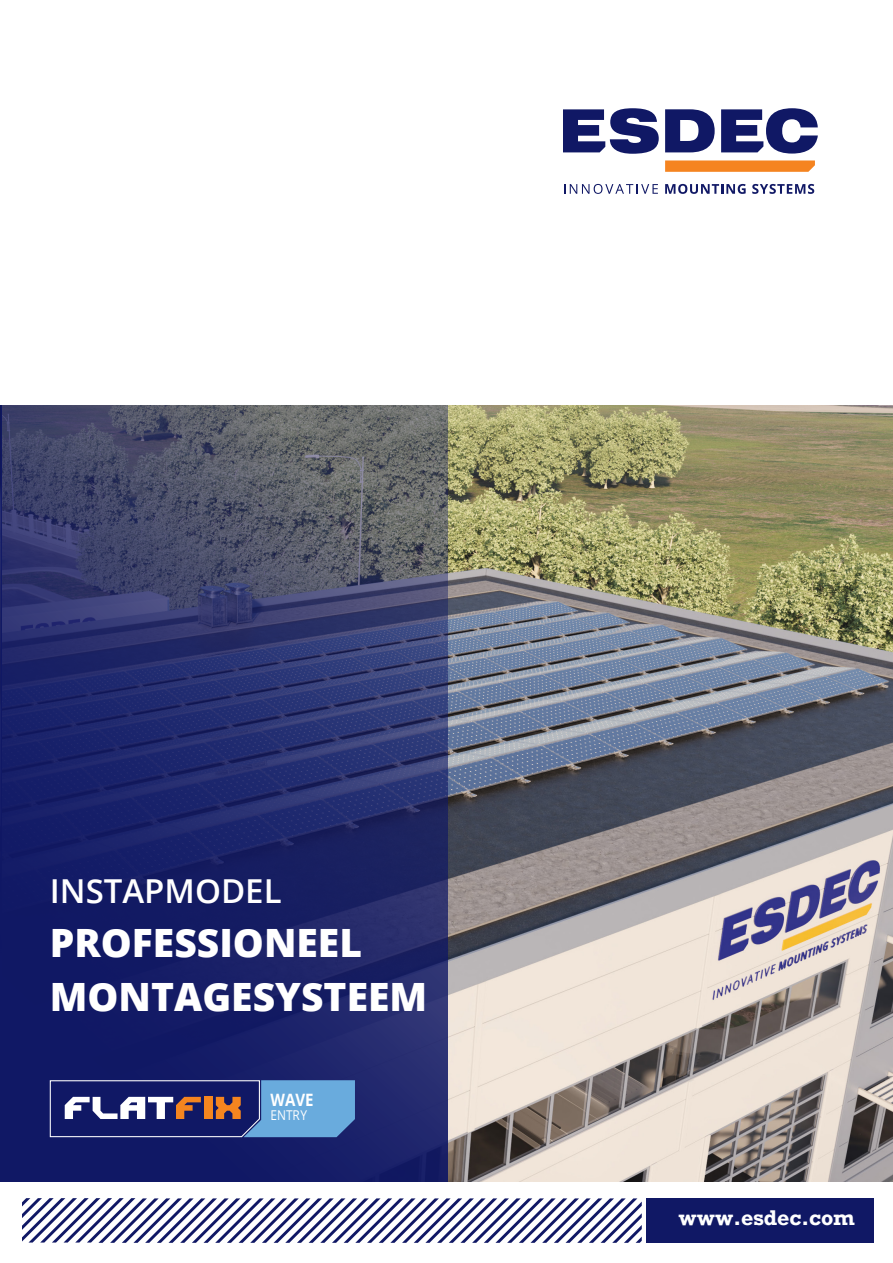
<style>
.page{position:relative;width:893px;height:1263px;background:#fff}
.page>*{position:absolute;margin:0;border:0;box-sizing:border-box;transform-origin:0 0}
.t1{font:800 39px/54px "Open Sans";color:#fff}
.t2{font:600 33px "Open Sans";color:#fff}
.t3{font:700 19.95px "Rockwell";color:#fff}
.t4{font:700 17.1px "Open Sans";color:#fff;scale:.88 1}
.t5{font:13.5px "Open Sans";color:#fff;scale:.88 1}
</style>
<div class="page">
<div style="left:646px;top:1198px;width:227px;height:45px;background:#101865"></div>
<svg style="left:22px;top:1198px;width:620px;height:45px"></svg>
<img style="left:447px;top:405px;width:446px;height:776px">
<svg style="left:2px;top:405px;width:445px;height:776px;background:#2b326a"></svg>
<hr style="left:0;top:405px;width:2px;height:776px;background:#101865">
<svg style="left:665px;top:109px;width:50px;height:43px"></svg>
<svg style="left:721px;top:108px;width:97px;height:46px"></svg>
<svg style="left:563px;top:108px;width:96px;height:46px"></svg>
<svg style="left:665px;top:160px;width:150px;height:12px;background:#f58c2f"></svg>
<svg style="left:564px;top:184px;width:94px;height:10px"></svg>
<svg style="left:665px;top:184px;width:81px;height:10px"></svg>
<svg style="left:752px;top:184px;width:62px;height:10px"></svg>
<svg style="left:49px;top:1080px;width:306px;height:58px;background:#4e6094"></svg>
<p class="t2" style="left:50px;top:868px;width:233px">INSTAPMODEL</p>
<p class="t1" style="left:50px;top:914px;width:379px">PROFESSIONEEL<br>MONTAGESYSTEEM</p>
<p class="t4" style="left:270px;top:1088px;width:51px">WAVE</p>
<p class="t5" style="left:270px;top:1106px;width:43px">ENTRY</p>
<p class="t3" style="left:678px;top:1205px;width:178px">www.esdec.com</p>
</div>
